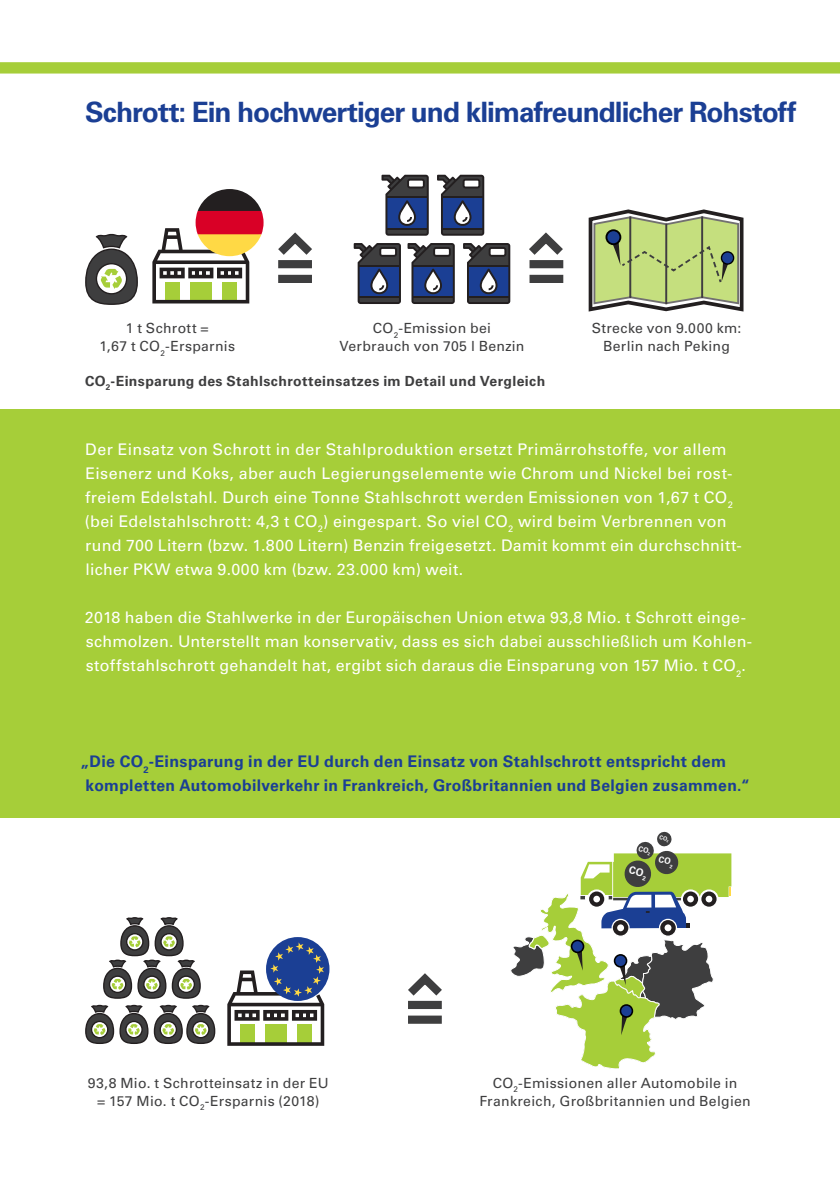
<style>
.page{position:relative;width:840px;height:1191px;background:#fff}
.page>*{position:absolute;margin:0;border:0;box-sizing:border-box;transform-origin:0 0}
.t1{font:700 28px "Univers LT Std";letter-spacing:-.035em;color:#1b3f94}
.t2{font:16px/24px "Univers LT Std";letter-spacing:.02em;color:#fff}
.t3{font:700 16px/24px "Univers LT Std";letter-spacing:.02em;color:#1b3f94}
.t4{font:14px/18px "Univers LT Std";letter-spacing:.02em;color:#3e3e3f;text-align:center}
.t5{font:700 14px "Univers LT Std";letter-spacing:.025em;color:#3e3e3f}
</style>
<div class="page">
<div style="left:0;top:410px;width:839px;height:408px;background:#a6ce39"></div>
<div style="left:0;top:62px;width:839px;height:12px;background:#a6ce39"></div>
<svg style="left:353px;top:243px;width:48px;height:61px"></svg>
<svg style="left:407px;top:243px;width:47px;height:61px"></svg>
<svg style="left:381px;top:175px;width:47px;height:61px"></svg>
<svg style="left:463px;top:243px;width:47px;height:61px"></svg>
<svg style="left:437px;top:175px;width:47px;height:61px"></svg>
<svg style="left:152px;top:189px;width:111px;height:114px"></svg>
<svg style="left:588px;top:209px;width:156px;height:103px;background:#b3c486"></svg>
<div style="left:266px;top:937px;width:63px;height:64px;background:#1b3f94;border-radius:50%"></div>
<svg style="left:227px;top:942px;width:97px;height:103px"></svg>
<svg style="left:86px;top:233px;width:52px;height:72px"></svg>
<svg style="left:85px;top:917px;width:131px;height:127px"></svg>
<svg style="left:278px;top:232px;width:34px;height:51px"></svg>
<svg style="left:529px;top:232px;width:35px;height:51px"></svg>
<svg style="left:408px;top:973px;width:34px;height:50px"></svg>
<svg style="left:510px;top:831px;width:221px;height:238px"></svg>
<h1 class="t1" style="left:85px;top:95px;width:712px">Schrott: Ein hochwertiger und klimafreundlicher Rohstoff</h1>
<p class="t4" style="left:99px;top:319px;width:137px">1 t Schrott =<br>1,67 t CO<sub>2</sub>-Ersparnis</p>
<p class="t4" style="left:339px;top:319px;width:186px">CO<sub>2</sub>-Emission bei<br>Verbrauch von 705 l Benzin</p>
<p class="t4" style="left:591px;top:319px;width:151px">Strecke von 9.000 km:<br>Berlin nach Peking</p>
<p class="t5" style="left:85px;top:372px;width:461px">CO<sub>2</sub>-Einsparung des Stahlschrotteinsatzes im Detail und Vergleich</p>
<p class="t2" style="left:85px;top:437px;width:658px">Der Einsatz von Schrott in der Stahlproduktion ersetzt Primärrohstoffe, vor allem Eisenerz und Koks, aber auch Legierungselemente wie Chrom und Nickel bei rost-- freiem Edelstahl. Durch eine Tonne Stahlschrott werden Emissionen von 1,67 t CO<sub>2 </sub>(bei Edelstahlschrott: 4,3 t CO<sub>2</sub>) eingespart. So viel CO<sub>2</sub> wird beim Verbrennen von rund 700 Litern (bzw. 1.800 Litern) Benzin freigesetzt. Damit kommt ein durchschnitt&shy;licher PKW etwa 9.000 km (bzw. 23.000 km) weit.</p>
<p class="t2" style="left:85px;top:605px;width:668px">2018 haben die Stahlwerke in der Europäischen Union etwa 93,8 Mio. t Schrott einge&shy;schmolzen. Unterstellt man konservativ, dass es sich dabei ausschließlich um Kohlen&shy;stoffstahlschrott gehandelt hat, ergibt sich daraus die Einsparung von 157 Mio. t CO<sub>2</sub>.</p>
<p class="t3" style="left:86px;top:749px;width:665px;text-indent:-5px">„Die CO<sub>2</sub>-Einsparung in der EU durch den Einsatz von Stahlschrott entspricht dem kompletten Automobilverkehr in Frankreich, Großbritannien und Belgien zusammen.“</p>
<p class="t4" style="left:88px;top:1073px;width:242px">93,8 Mio. t Schrotteinsatz in der EU = 157 Mio. t CO<sub>2</sub>-Ersparnis (2018)</p>
<p class="t4" style="left:479px;top:1073px;width:273px">CO<sub>2</sub>-Emissionen aller Automobile in<br>Frankreich, Großbritannien und Belgien</p>
</div>
